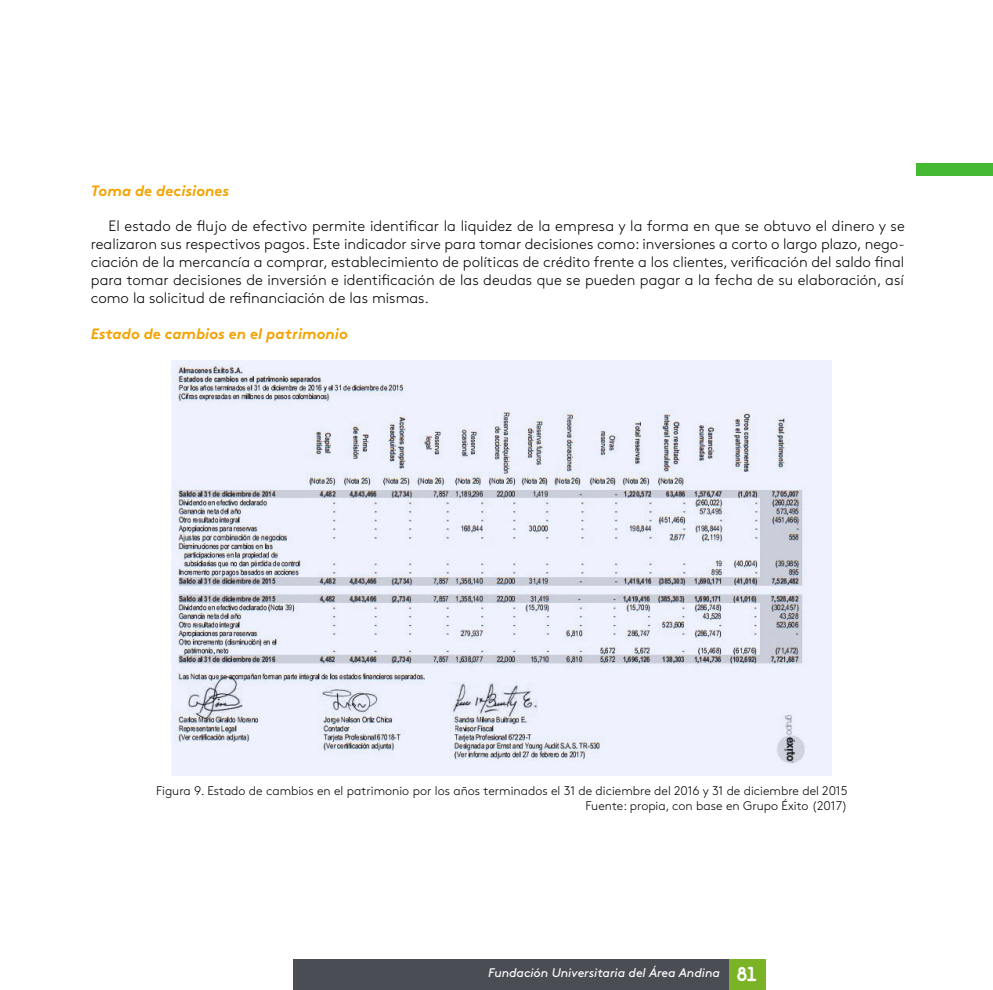
<style>
.page{position:relative;width:993px;height:990px;background:#fff}
.page>*{position:absolute;margin:0;border:0;box-sizing:border-box;transform-origin:0 0}
.t1{font:300 15px/18px "Brown Std";color:#000;text-align:justify}
.t2{font:15px "Brown Std Bold Italic Alt";color:#f3a201}
.t3{font:300 12.5px/15px "Brown Std";color:#000;text-align:right}
.t4{font:italic 12.5px "Brown Std";letter-spacing:-.005em;color:#fff}
.s1{font-family:"Areandina Voz";font-style:normal;font-size:20px}
</style>
<div class="page">
<div style="left:728px;top:959px;width:37px;height:31px;background:#7ab326"></div>
<div style="left:293px;top:959px;width:435px;height:31px;background:#4a4d54"></div>
<div style="left:916px;top:163px;width:76px;height:12px;background:#45b933"></div>
<img style="left:171px;top:361px;width:660px;height:415px">
<p class="t2" style="left:91px;top:181px;width:140px">Toma de decisiones</p>
<p class="t1" style="left:91px;top:217px;width:815px;text-indent:18px">El estado de flujo de efectivo permite identificar la liquidez de la empresa y la forma en que se obtuvo el dinero y se realizaron sus respectivos pagos . Este indicador sirve para tomar decisiones como: inversiones a corto o largo plazo, nego&shy;ciación de la mercancía a comprar, establecimiento de políticas de crédito frente a los clientes, verificación del saldo final para tomar decisiones de inversión e identificación de las deudas que se pueden pagar a la fecha de su elaboración, así como la solicitud de refinanciación de las mismas .</p>
<p class="t2" style="left:91px;top:325px;width:258px">Estado de cambios en el patrimonio</p>
<p class="t3" style="left:156px;top:783px;width:692px">Figura 9 . Estado de cambios en el patrimonio por los años terminados el 31 de diciembre del 2016 y 31 de diciembre del 2015<br>Fuente: propia, con base en Grupo Éxito (2017)</p>
<p class="t4" style="left:488px;top:966px;width:269px">Fundación Universitaria del Área Andina <span class="s1">81</span></p>
</div>
